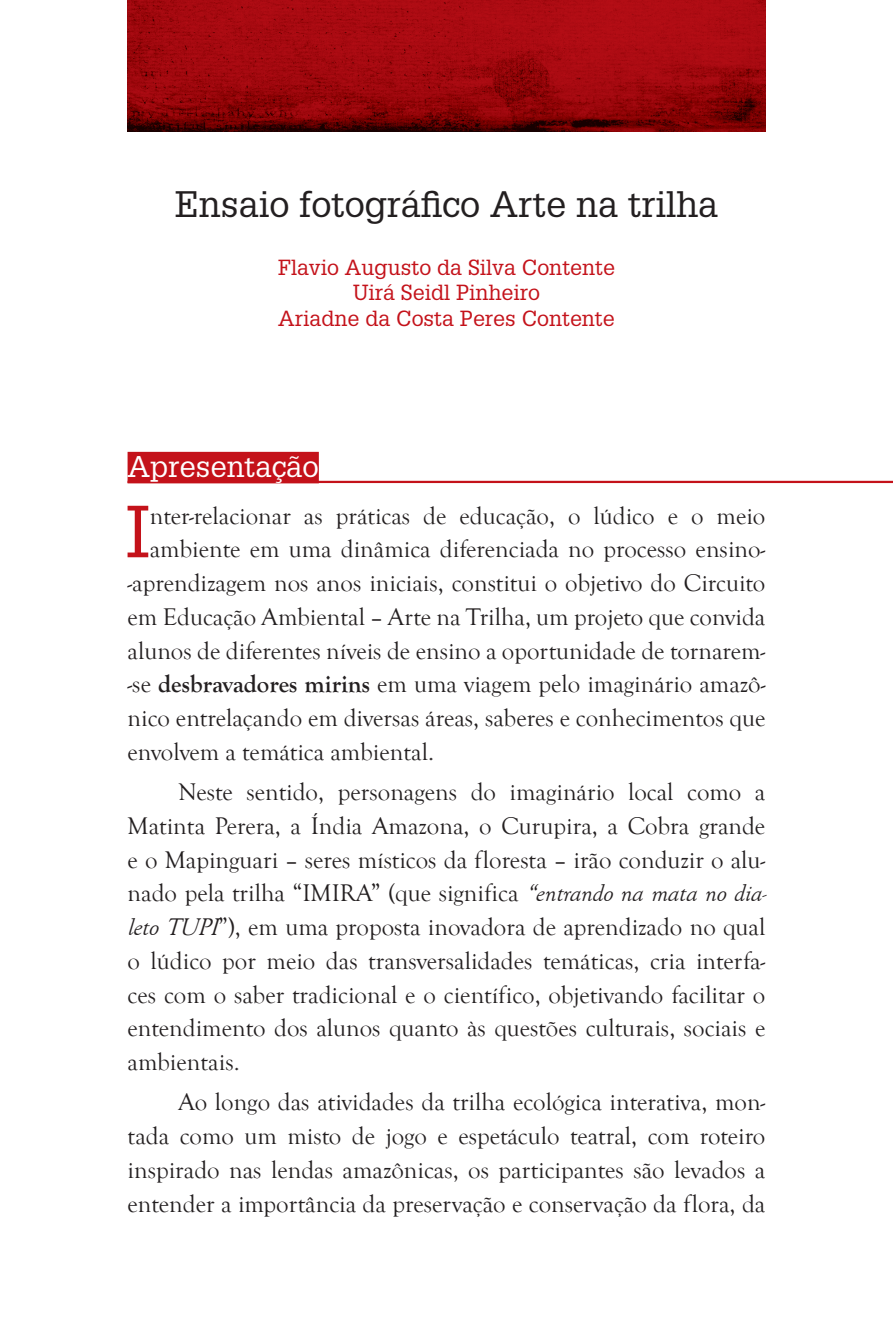
<style>
.page{position:relative;width:893px;height:1340px;background:#fff}
.page>*{position:absolute;margin:0;border:0;box-sizing:border-box;transform-origin:0 0}
.t1{font:71.77px "Glypha LT Std";color:#c4121a}
.t2{font:36px "Glypha LT Std";color:#231f20}
.t3{font:29.25px "Glypha LT Std";color:#fff}
.t4{font:24.75px/33.8px "Goudy Old Style T";color:#231f20}
.t5{font:21.38px/25.7px "Glypha LT Std";color:#c4121a;text-align:center}
.s1{font-weight:700}
.s2{font-style:italic}
</style>
<div class="page">
<img style="left:128px;top:0;width:637px;height:132px">
<div style="left:128px;top:452px;width:191px;height:31px;background:#c4121a"></div>
<hr style="left:128px;top:481px;width:765px;height:2px;background:#c4121a">
<h2 class="t2" style="left:175px;top:183px;width:545px">Ensaio fotográfico Arte na trilha</h2>
<p class="t5" style="left:278px;top:254px;width:338px">Flavio Augusto da Silva Contente<br>Uirá Seidl Pinheiro<br>Ariadne da Costa Peres Contente</p>
<p class="t3" style="left:128px;top:449px;width:193px">Apresentação</p>
<h1 class="t1" style="left:126px;top:488px;width:25px">I</h1>
<p class="t4" style="left:150px;top:499px;width:617px">nter-relacionar as práticas de educação, o lúdico e o meio</p>
<p class="t4" style="left:150px;top:533px;width:617px">ambiente em uma dinâmica diferenciada no processo ensino-</p>
<p class="t4" style="left:128px;top:566px;width:639px">-aprendizagem nos anos iniciais, constitui o objetivo do Circuito</p>
<p class="t4" style="left:128px;top:600px;width:639px">em Educação Ambiental – Arte na Trilha, um projeto que convida</p>
<p class="t4" style="left:128px;top:634px;width:639px">alunos de diferentes níveis de ensino a oportunidade de tornarem-</p>
<p class="t4" style="left:128px;top:668px;width:639px">-se <span class="s1">desbravadores mirins</span> em uma viagem pelo imaginário amazô-</p>
<p class="t4" style="left:128px;top:701px;width:639px">nico entrelaçando em diversas áreas, saberes e conhecimentos que</p>
<p class="t4" style="left:128px;top:735px;width:308px">envolvem a temática ambiental.</p>
<p class="t4" style="left:128px;top:775px;width:644px;text-indent:51px">Neste sentido, personagens do imaginário local como a Matinta Perera, a Índia Amazona, o Curupira, a Cobra grande e o Mapinguari – seres místicos da floresta – irão conduzir o alu&shy;nado pela trilha “IMIRA” (que significa <span class="s2">“entrando na mata no dia&shy;leto TUPI</span>”), em uma proposta inovadora de aprendizado no qual o lúdico por meio das transversalidades temáticas, cria interfa&shy;ces com o saber tradicional e o científico, objetivando facilitar o entendimento dos alunos quanto às questões culturais, sociais e ambientais.</p>
<p class="t4" style="left:128px;top:1085px;width:639px;text-align:justify;text-indent:51px">Ao longo das atividades da trilha ecológica interativa, mon&shy;tada como um misto de jogo e espetáculo teatral, com roteiro inspirado nas lendas amazônicas, os participantes são levados a entender a importância da preservação e conservação da flora, da</p>
</div>
